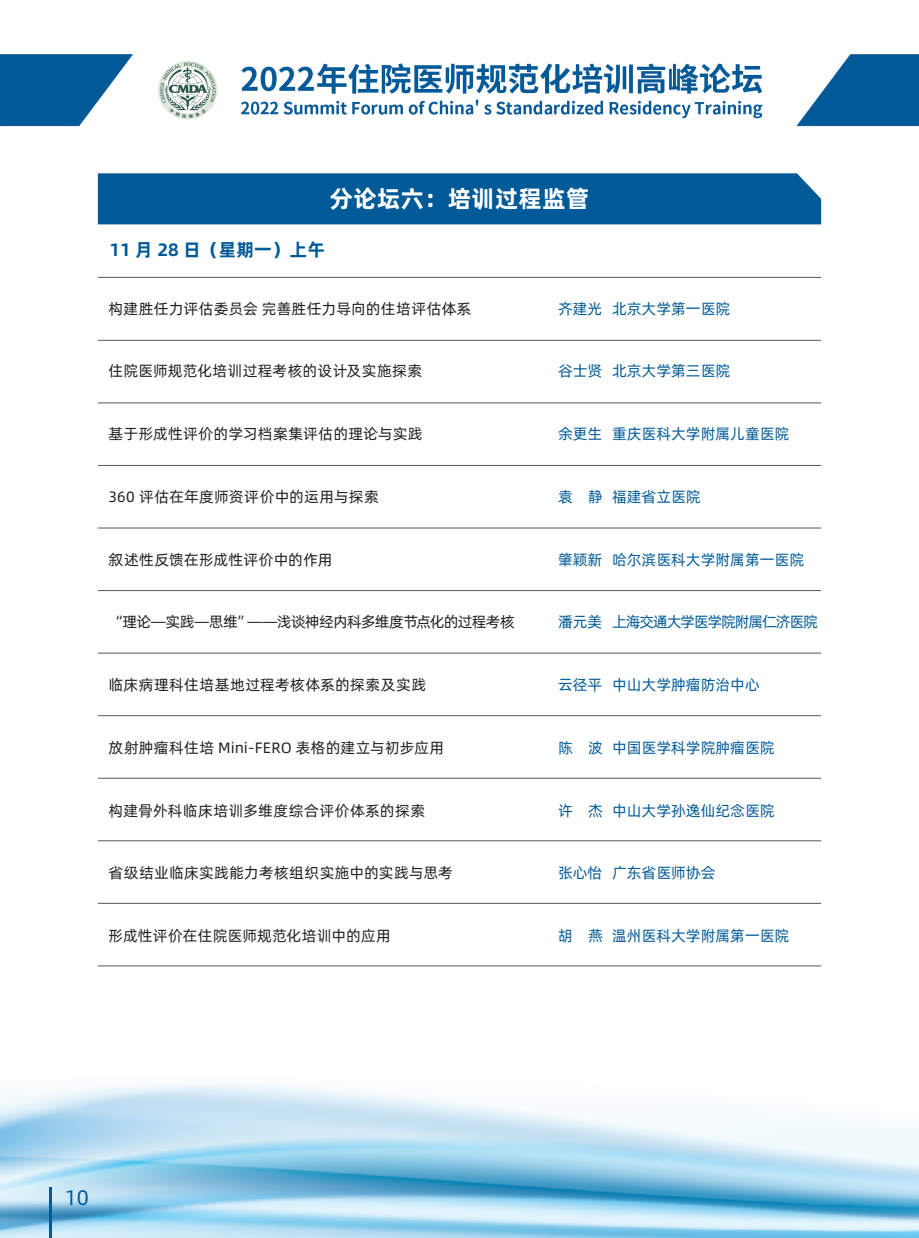
<style>
.page{position:relative;width:919px;height:1238px;background:#fff}
.page>*{position:absolute;margin:0;border:0;box-sizing:border-box;transform-origin:0 0}
.t1{font:24px "Alibaba Pu Hui Ti B";color:#fff}
.t2{font:21px "Alibaba Pu Hui Ti R";color:#015a98}
.t3{font:18px "Alibaba Pu Hui Ti B";color:#015a98}
.t4{font:15px "Alibaba Pu Hui Ti R";letter-spacing:.01em;color:#231f20}
.t5{font:15px "Alibaba Pu Hui Ti R";color:#015a98}
.t6{font:15px "Alibaba Pu Hui Ti R";letter-spacing:-.05em;color:#231f20}
.t7{font:15px "Alibaba Pu Hui Ti R";letter-spacing:.03em;color:#231f20}
.t8{font:15px "Alibaba Pu Hui Ti R";letter-spacing:-.075em;color:#015a98}
</style>
<div class="page">
<img style="left:0;top:54px;width:918px;height:1183px">
<hr style="left:49px;top:1186px;width:2px;height:51px;background:#015a98">
<div style="left:98px;top:173px;width:723px;height:51px;background:#015a98"></div>
<hr style="left:98px;top:340px;width:723px;height:1px;background:#57585a">
<hr style="left:98px;top:402px;width:723px;height:1px;background:#57585a">
<hr style="left:98px;top:465px;width:723px;height:1px;background:#57585a">
<hr style="left:98px;top:527px;width:723px;height:1px;background:#57585a">
<hr style="left:98px;top:590px;width:723px;height:1px;background:#57585a">
<hr style="left:98px;top:653px;width:723px;height:1px;background:#57585a">
<hr style="left:98px;top:715px;width:723px;height:1px;background:#57585a">
<hr style="left:98px;top:778px;width:723px;height:1px;background:#57585a">
<hr style="left:98px;top:840px;width:723px;height:1px;background:#57585a">
<hr style="left:98px;top:903px;width:723px;height:1px;background:#57585a">
<hr style="left:98px;top:965px;width:723px;height:1px;background:#57585a">
<hr style="left:98px;top:277px;width:723px;height:1px;background:#57585a">
<h1 class="t1" style="left:329px;top:180px;width:261px">分论坛六：培训过程监管</h1>
<p class="t3" style="left:109px;top:235px;width:217px">11 月 28 日（星期一）上午</p>
<p class="t4" style="left:108px;top:297px;width:364px">构建胜任力评估委员会 完善胜任力导向的住培评估体系</p>
<p class="t5" style="left:558px;top:297px;width:174px">齐建光 北京大学第一医院</p>
<p class="t4" style="left:108px;top:360px;width:315px">住院医师规范化培训过程考核的设计及实施探索</p>
<p class="t5" style="left:558px;top:360px;width:174px">谷士贤 北京大学第三医院</p>
<p class="t4" style="left:108px;top:422px;width:315px">基于形成性评价的学习档案集评估的理论与实践</p>
<p class="t5" style="left:558px;top:422px;width:233px">余更生 重庆医科大学附属儿童医院</p>
<p class="t4" style="left:108px;top:485px;width:272px">360 评估在年度师资评价中的运用与探索</p>
<p class="t5" style="left:558px;top:485px;width:144px">袁 静 福建省立医院</p>
<p class="t4" style="left:108px;top:548px;width:225px">叙述性反馈在形成性评价中的作用</p>
<p class="t5" style="left:558px;top:548px;width:247px">肇颖新 哈尔滨医科大学附属第一医院</p>
<p class="t6" style="left:108px;top:611px;width:408px">“理论—实践—思维”——浅谈神经内科多维度节点化的过程考核</p>
<p class="t8" style="left:558px;top:611px;width:261px">潘元美 上海交通大学医学院附属仁济医院</p>
<p class="t7" style="left:108px;top:673px;width:319px">临床病理科住培基地过程考核体系的探索及实践</p>
<p class="t5" style="left:558px;top:673px;width:203px">云径平 中山大学肿瘤防治中心</p>
<p class="t4" style="left:108px;top:736px;width:337px">放射肿瘤科住培 Mini-FERO 表格的建立与初步应用</p>
<p class="t5" style="left:558px;top:736px;width:218px">陈 波 中国医学科学院肿瘤医院</p>
<p class="t4" style="left:108px;top:799px;width:318px">构建骨外科临床培训多维度综合评价体系的探索</p>
<p class="t5" style="left:558px;top:799px;width:218px">许 杰 中山大学孙逸仙纪念医院</p>
<p class="t4" style="left:108px;top:861px;width:346px">省级结业临床实践能力考核组织实施中的实践与思考</p>
<p class="t5" style="left:558px;top:861px;width:159px">张心怡 广东省医师协会</p>
<p class="t4" style="left:108px;top:924px;width:284px">形成性评价在住院医师规范化培训中的应用</p>
<p class="t5" style="left:558px;top:924px;width:233px">胡 燕 温州医科大学附属第一医院</p>
<h2 class="t2" style="left:65px;top:1181px;width:26px">10</h2>
</div>
